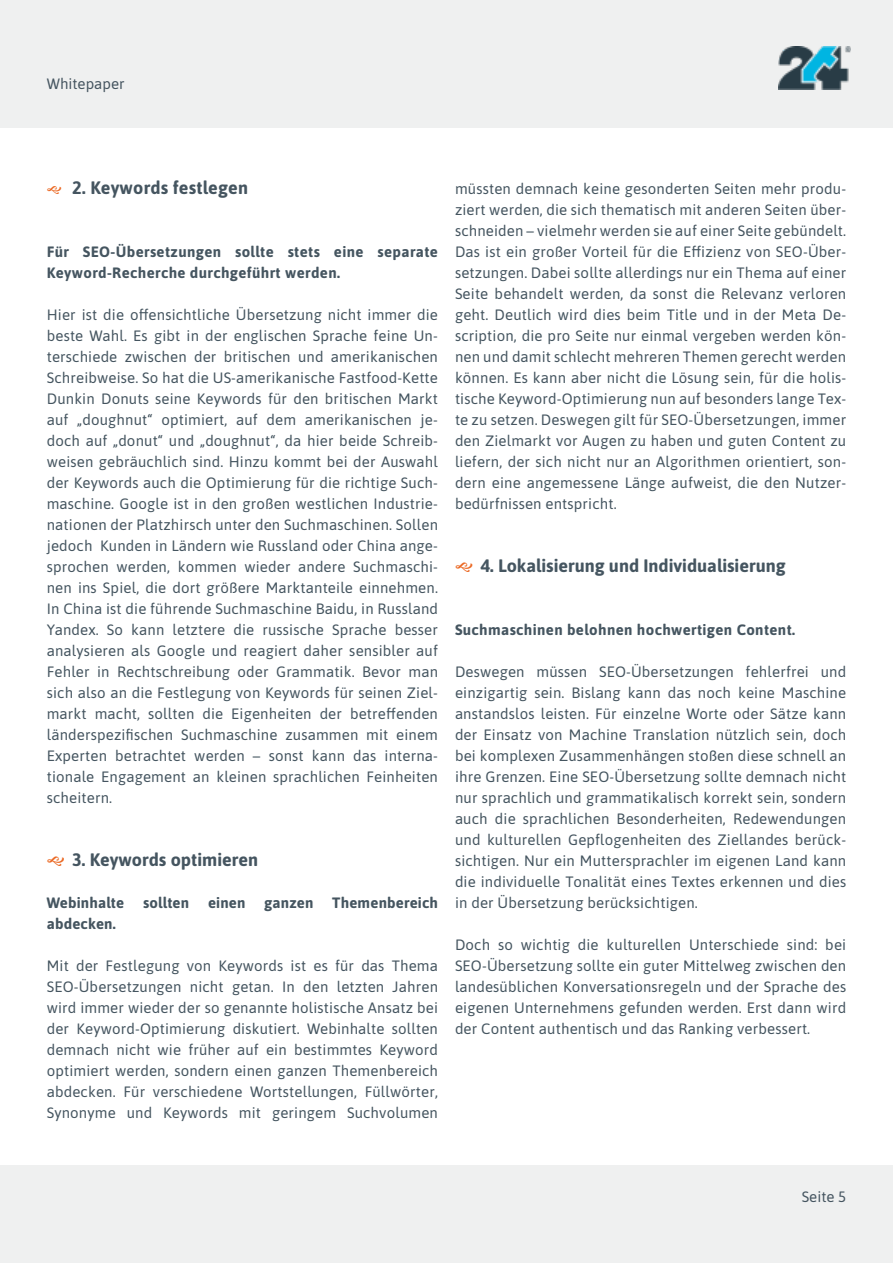
<style>
.page{position:relative;width:893px;height:1263px;background:#fff}
.page>*{position:absolute;margin:0;border:0;box-sizing:border-box;transform-origin:0 0}
.t1{font:700 18px "Asap";color:#455560}
.t2{font:15px/21px "Asap";letter-spacing:.01em;color:#455560;text-align:justify}
.t3{font:700 15px/21px "Asap";letter-spacing:.025em;color:#455560}
</style>
<div class="page">
<div style="left:0;top:0;width:893px;height:128px;background:#eff0f0"></div>
<div style="left:0;top:1165px;width:893px;height:98px;background:#eff0f0"></div>
<img style="left:778px;top:47px;width:73px;height:42px">
<p class="t2" style="left:47px;top:72px;width:79px">Whitepaper</p>
<p class="t1" style="left:72px;top:175px;width:177px">2. Keywords festlegen</p>
<p class="t3" style="left:47px;top:240px;width:393px">Für SEO-Übersetzungen sollte stets eine separate<br>Keyword-Recherche durchgeführt werden.</p>
<p class="t2" style="left:47px;top:303px;width:393px">Hier ist die offensichtliche Übersetzung nicht immer die beste Wahl. Es gibt in der englischen Sprache feine Un&shy;terschiede zwischen der britischen und amerikanischen Schreibweise. So hat die US-amerikanische Fastfood-Kette Dunkin Donuts seine Keywords für den britischen Markt auf „doughnut“ optimiert, auf dem amerikanischen je&shy;doch auf „donut“ und „doughnut“, da hier beide Schreib&shy;weisen gebräuchlich sind. Hinzu kommt bei der Auswahl der Keywords auch die Optimierung für die richtige Such&shy;maschine. Google ist in den großen westlichen Industrie&shy;nationen der Platzhirsch unter den Suchmaschinen. Sollen jedoch Kunden in Ländern wie Russland oder China ange&shy;sprochen werden, kommen wieder andere Suchmaschi&shy;nen ins Spiel, die dort größere Marktanteile einnehmen.<br>In China ist die führende Suchmaschine Baidu, in Russland Yandex. So kann letztere die russische Sprache besser analysieren als Google und reagiert daher sensibler auf Fehler in Rechtschreibung oder Grammatik. Bevor man sich also an die Festlegung von Keywords für seinen Ziel&shy;markt macht, sollten die Eigenheiten der betreffenden länderspezifischen Suchmaschine zusammen mit einem Experten betrachtet werden – sonst kann das interna&shy;tionale Engagement an kleinen sprachlichen Feinheiten scheitern.</p>
<p class="t1" style="left:72px;top:847px;width:187px">3. Keywords optimieren</p>
<p class="t3" style="left:47px;top:891px;width:79px">Webinhalte</p>
<p class="t3" style="left:143px;top:891px;width:48px">sollten</p>
<p class="t3" style="left:208px;top:891px;width:39px">einen</p>
<p class="t3" style="left:264px;top:891px;width:51px">ganzen</p>
<p class="t3" style="left:332px;top:891px;width:107px">Themenbereich</p>
<p class="t3" style="left:47px;top:912px;width:70px">abdecken.</p>
<p class="t2" style="left:47px;top:954px;width:393px">Mit der Festlegung von Keywords ist es für das Thema SEO-Übersetzungen nicht getan. In den letzten Jahren wird immer wieder der so genannte holistische Ansatz bei der Keyword-Optimierung diskutiert. Webinhalte sollten demnach nicht wie früher auf ein bestimmtes Keyword optimiert werden, sondern einen ganzen Themenbereich abdecken. Für verschiedene Wortstellungen, Füllwörter, Synonyme und Keywords mit geringem Suchvolumen</p>
<p class="t2" style="left:455px;top:177px;width:393px">müssten demnach keine gesonderten Seiten mehr produ&shy;ziert werden, die sich thematisch mit anderen Seiten über&shy;schneiden – vielmehr werden sie auf einer Seite gebündelt.<br>Das ist ein großer Vorteil für die Effizienz von SEO-Über&shy;setzungen. Dabei sollte allerdings nur ein Thema auf einer Seite behandelt werden, da sonst die Relevanz verloren geht. Deutlich wird dies beim Title und in der Meta De&shy;scription, die pro Seite nur einmal vergeben werden kön&shy;nen und damit schlecht mehreren Themen gerecht werden können. Es kann aber nicht die Lösung sein, für die holis&shy;tische Keyword-Optimierung nun auf besonders lange Tex&shy;te zu setzen. Deswegen gilt für SEO-Übersetzungen, immer den Zielmarkt vor Augen zu haben und guten Content zu liefern, der sich nicht nur an Algorithmen orientiert, son&shy;dern eine angemessene Länge aufweist, die den Nutzer&shy;bedürfnissen entspricht.</p>
<p class="t1" style="left:480px;top:553px;width:307px">4. Lokalisierung und Individualisierung</p>
<p class="t3" style="left:455px;top:618px;width:342px">Suchmaschinen belohnen hochwertigen Content.</p>
<p class="t2" style="left:455px;top:660px;width:393px">Deswegen müssen SEO-Übersetzungen fehlerfrei und einzigartig sein. Bislang kann das noch keine Maschine anstandslos leisten. Für einzelne Worte oder Sätze kann der Einsatz von Machine Translation nützlich sein, doch bei komplexen Zusammenhängen stoßen diese schnell an ihre Grenzen. Eine SEO-Übersetzung sollte demnach nicht nur sprachlich und grammatikalisch korrekt sein, sondern auch die sprachlichen Besonderheiten, Redewendungen und kulturellen Gepflogenheiten des Ziellandes berück&shy;sichtigen. Nur ein Muttersprachler im eigenen Land kann die individuelle Tonalität eines Textes erkennen und dies in der Übersetzung berücksichtigen.</p>
<p class="t2" style="left:455px;top:933px;width:393px">Doch so wichtig die kulturellen Unterschiede sind: bei SEO-Übersetzung sollte ein guter Mittelweg zwischen den landesüblichen Konversationsregeln und der Sprache des eigenen Unternehmens gefunden werden. Erst dann wird der Content authentisch und das Ranking verbessert.</p>
<p class="t2" style="left:802px;top:1185px;width:46px">Seite 5</p>
</div>
